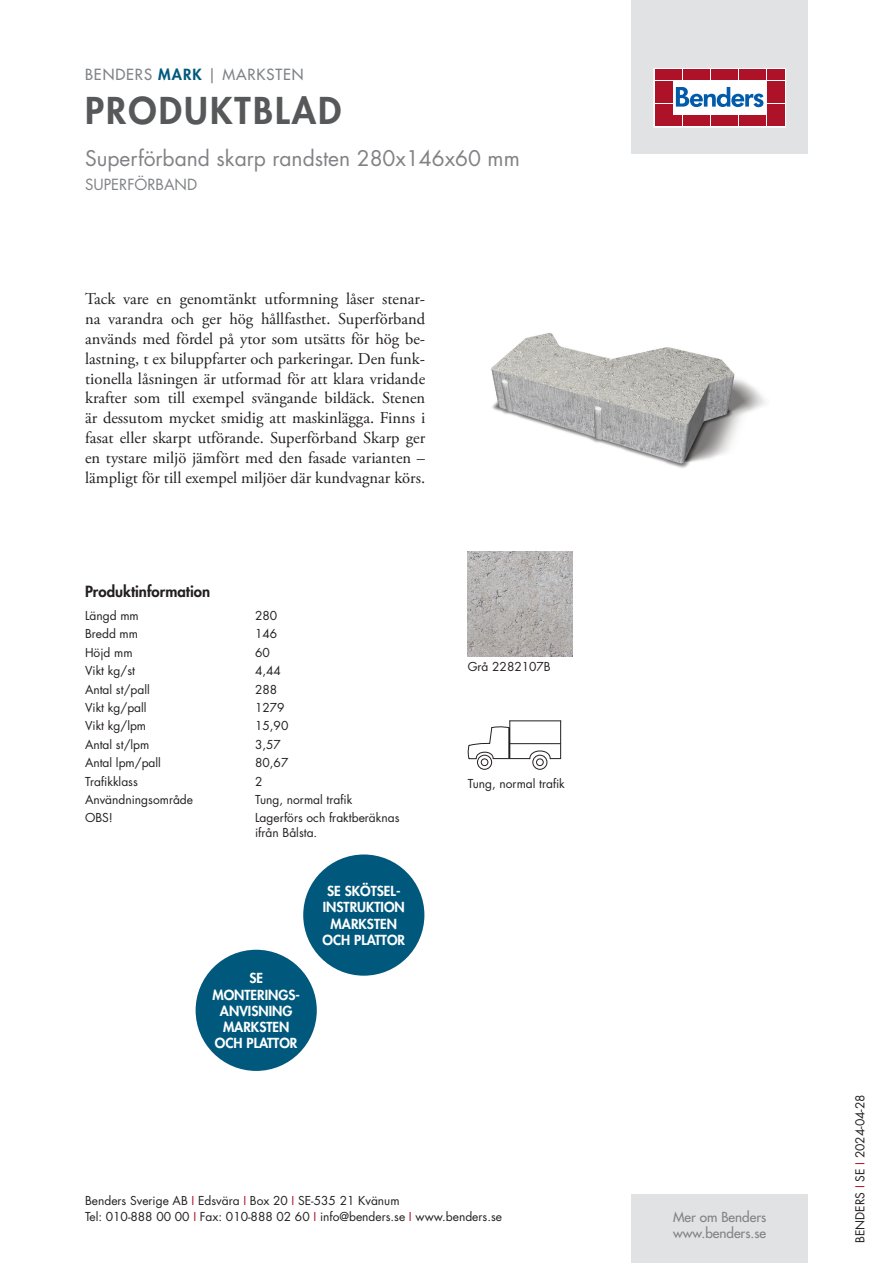
<style>
.page{position:relative;width:893px;height:1263px;background:#fff}
.page>*{position:absolute;margin:0;border:0;box-sizing:border-box;transform-origin:0 0}
.t1{font:800 36px "Futura Std";letter-spacing:.06em;color:#57585a}
.t2{font:21px "Futura Std";color:#808285}
.t3{font:16.5px/19.8px "Adobe Garamond Pro";color:#231f20;text-align:justify}
.t4{font:500 15px "Futura Std";letter-spacing:.06em;color:#808285}
.t5{font:800 15px "Futura Std";color:#231f20}
.t6{font:15px "Futura Std";color:#808285}
.t7{font:800 13.5px/16.2px "Futura Std";color:#fff;text-align:center}
.t8{font:500 13.5px/16.2px "Futura Std";color:#808285}
.t9{font:12px/16.5px "Futura Std";color:#231f20}
.s1{font-weight:800;color:#00597d}
.s2{color:#ae1229}
</style>
<div class="page">
<div style="left:631px;top:0;width:177px;height:153px;background:#e1e2e4"></div>
<div style="left:631px;top:1195px;width:177px;height:68px;background:#e1e2e4"></div>
<svg style="left:656px;top:70px;width:128px;height:55px;background:#ebc6cb"></svg>
<div style="left:654px;top:68px;width:132px;height:59px;border:1px solid #fff"></div>
<div style="left:655px;top:70px;width:8px;height:10px;background:#ae1229"></div>
<div style="left:664px;top:70px;width:8px;height:10px;background:#ae1229"></div>
<div style="left:655px;top:81px;width:8px;height:10px;background:#ae1229"></div>
<div style="left:664px;top:81px;width:8px;height:10px;background:#ae1229"></div>
<div style="left:655px;top:93px;width:8px;height:10px;background:#ae1229"></div>
<div style="left:664px;top:93px;width:8px;height:10px;background:#ae1229"></div>
<div style="left:655px;top:104px;width:8px;height:11px;background:#ae1229"></div>
<div style="left:664px;top:104px;width:8px;height:11px;background:#ae1229"></div>
<div style="left:655px;top:116px;width:8px;height:10px;background:#ae1229"></div>
<div style="left:664px;top:116px;width:8px;height:10px;background:#ae1229"></div>
<div style="left:674px;top:70px;width:8px;height:10px;background:#ae1229"></div>
<div style="left:683px;top:70px;width:8px;height:10px;background:#ae1229"></div>
<div style="left:692px;top:70px;width:8px;height:10px;background:#ae1229"></div>
<div style="left:702px;top:70px;width:8px;height:10px;background:#ae1229"></div>
<div style="left:711px;top:70px;width:8px;height:10px;background:#ae1229"></div>
<div style="left:720px;top:70px;width:8px;height:10px;background:#ae1229"></div>
<div style="left:730px;top:70px;width:8px;height:10px;background:#ae1229"></div>
<div style="left:739px;top:70px;width:8px;height:10px;background:#ae1229"></div>
<div style="left:748px;top:70px;width:8px;height:10px;background:#ae1229"></div>
<div style="left:758px;top:70px;width:8px;height:10px;background:#ae1229"></div>
<div style="left:674px;top:116px;width:8px;height:10px;background:#ae1229"></div>
<div style="left:683px;top:116px;width:8px;height:10px;background:#ae1229"></div>
<div style="left:692px;top:116px;width:8px;height:10px;background:#ae1229"></div>
<div style="left:702px;top:116px;width:8px;height:10px;background:#ae1229"></div>
<div style="left:711px;top:116px;width:8px;height:10px;background:#ae1229"></div>
<div style="left:720px;top:116px;width:8px;height:10px;background:#ae1229"></div>
<div style="left:730px;top:116px;width:8px;height:10px;background:#ae1229"></div>
<div style="left:739px;top:116px;width:8px;height:10px;background:#ae1229"></div>
<div style="left:748px;top:116px;width:8px;height:10px;background:#ae1229"></div>
<div style="left:758px;top:116px;width:8px;height:10px;background:#ae1229"></div>
<div style="left:767px;top:70px;width:8px;height:10px;background:#ae1229"></div>
<div style="left:776px;top:70px;width:8px;height:10px;background:#ae1229"></div>
<div style="left:767px;top:81px;width:8px;height:10px;background:#ae1229"></div>
<div style="left:776px;top:81px;width:8px;height:10px;background:#ae1229"></div>
<div style="left:767px;top:93px;width:8px;height:10px;background:#ae1229"></div>
<div style="left:776px;top:93px;width:8px;height:10px;background:#ae1229"></div>
<div style="left:767px;top:104px;width:8px;height:11px;background:#ae1229"></div>
<div style="left:776px;top:104px;width:8px;height:11px;background:#ae1229"></div>
<div style="left:767px;top:116px;width:8px;height:10px;background:#ae1229"></div>
<div style="left:776px;top:116px;width:8px;height:10px;background:#ae1229"></div>
<svg style="left:676px;top:87px;width:87px;height:20px;background:#8ab3d7"></svg>
<div style="left:303px;top:854px;width:121px;height:122px;background:#00597d;border-radius:50%"></div>
<div style="left:196px;top:950px;width:121px;height:121px;background:#00597d;border-radius:50%"></div>
<img style="left:491px;top:333px;width:274px;height:136px">
<img style="left:468px;top:552px;width:105px;height:105px">
<svg style="left:468px;top:720px;width:93px;height:50px"></svg>
<p class="t4" style="left:85px;top:65px;width:220px">BENDERS <span class="s1">MARK</span> | MARKSTEN</p>
<h1 class="t1" style="left:85px;top:87px;width:258px">PRODUKTBLAD</h1>
<p class="t2" style="left:85px;top:144px;width:436px">Superförband skarp randsten 280x146x60 mm</p>
<p class="t6" style="left:85px;top:175px;width:114px">SUPERFÖRBAND</p>
<p class="t3" style="left:85px;top:290px;width:342px">Tack vare en genomtänkt utformning låser stenar&shy;na varandra och ger hög hållfasthet. Superförband används med fördel på ytor som utsätts för hög be&shy;lastning, t ex biluppfarter och parkeringar. Den funk&shy;tionella låsningen är utformad för att klara vridande krafter som till exempel svängande bildäck. Stenen är dessutom mycket smidig att maskinlägga. Finns i fasat eller skarpt utförande. Superförband Skarp ger en tystare miljö jämfört med den fasade varianten – lämpligt för till exempel miljöer där kundvagnar körs.</p>
<p class="t5" style="left:85px;top:582px;width:127px">Produktinformation</p>
<p class="t9" style="left:85px;top:607px;width:55px">Längd mm</p>
<p class="t9" style="left:255px;top:607px;width:24px">280</p>
<p class="t9" style="left:85px;top:626px;width:55px">Bredd mm</p>
<p class="t9" style="left:255px;top:626px;width:24px">146</p>
<p class="t9" style="left:85px;top:644px;width:49px">Höjd mm</p>
<p class="t9" style="left:255px;top:644px;width:16px">60</p>
<p class="t9" style="left:85px;top:662px;width:51px">Vikt kg/st</p>
<p class="t9" style="left:255px;top:662px;width:27px">4,44</p>
<p class="t9" style="left:85px;top:681px;width:66px">Antal st/pall</p>
<p class="t9" style="left:255px;top:681px;width:24px">288</p>
<p class="t9" style="left:85px;top:699px;width:63px">Vikt kg/pall</p>
<p class="t9" style="left:255px;top:699px;width:31px">1279</p>
<p class="t9" style="left:85px;top:718px;width:63px">Vikt kg/lpm</p>
<p class="t9" style="left:255px;top:718px;width:35px">15,90</p>
<p class="t9" style="left:85px;top:736px;width:66px">Antal st/lpm</p>
<p class="t9" style="left:255px;top:736px;width:27px">3,57</p>
<p class="t9" style="left:85px;top:755px;width:77px">Antal lpm/pall</p>
<p class="t9" style="left:255px;top:755px;width:35px">80,67</p>
<p class="t9" style="left:85px;top:773px;width:54px">Trafikklass</p>
<p class="t9" style="left:255px;top:773px;width:9px">2</p>
<p class="t9" style="left:85px;top:791px;width:110px">Användningsområde</p>
<p class="t9" style="left:255px;top:791px;width:99px">Tung, normal trafik</p>
<p class="t9" style="left:85px;top:810px;width:29px">OBS!</p>
<p class="t9" style="left:255px;top:811px;width:146px;line-height:14.4px">Lagerförs och fraktberäknas ifrån Bålsta.</p>
<p class="t7" style="left:212px;top:970px;width:89px">SE<br>MONTERINGS-<br>ANVISNING<br>MARKSTEN<br>OCH PLATTOR</p>
<p class="t7" style="left:323px;top:883px;width:84px">SE SKÖTSEL-<br>INSTRUKTION<br>MARKSTEN<br>OCH PLATTOR</p>
<p class="t9" style="left:468px;top:659px;width:85px">Grå 2282107B</p>
<p class="t9" style="left:468px;top:776px;width:99px">Tung, normal trafik</p>
<p class="t9" style="left:85px;top:1192px;width:418px">Benders Sverige AB <span class="s2">I</span> Edsvära <span class="s2">I</span> Box 20 <span class="s2">I</span> SE-535 21 Kvänum<br>Tel: 010-888 00 00 <span class="s2">I</span> Fax: 010-888 02 60 <span class="s2">I</span> info@benders.se <span class="s2">I</span> www.benders.se</p>
<p class="t8" style="left:673px;top:1209px;width:95px">Mer om Benders www.benders.se</p>
<p class="t9" style="left:852px;top:1243px;width:150px;rotate:-90deg">BENDERS <span class="s2">I</span> SE <span class="s2">I</span> 2024-04-28</p>
</div>
